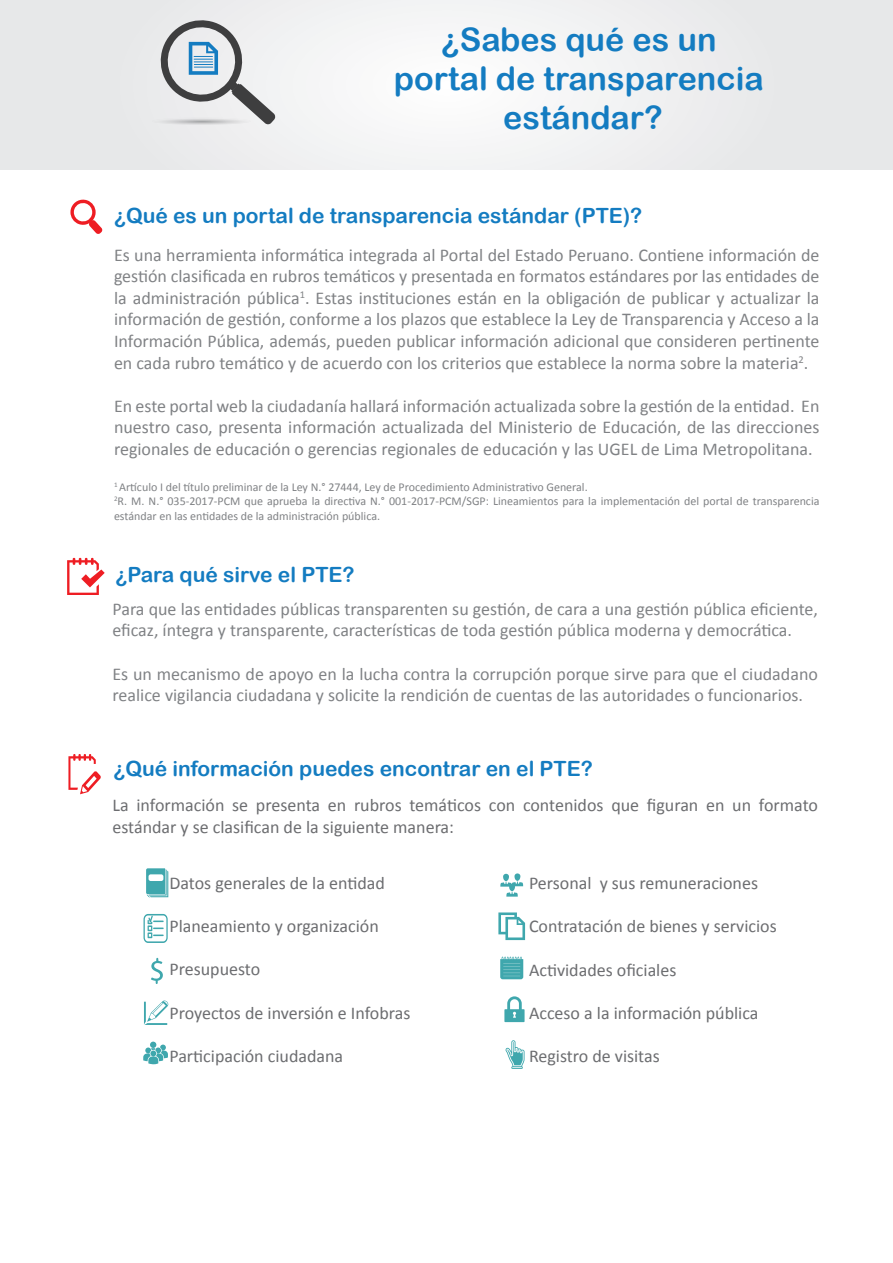
<style>
.page{position:relative;width:893px;height:1263px;background:#fff}
.page>*{position:absolute;margin:0;border:0;box-sizing:border-box;transform-origin:0 0}
.t1{font:32.4px/38.8px "Arial Rounded MT Bold";color:#147cc1;text-align:center}
.t2{font:21px "Arial Rounded MT Bold";color:#147cc1}
.t3{font:18px/21.6px "Calibri";color:#808285;text-align:justify}
.t4{font:18px/21.6px "Calibri";color:#6c6d70}
.t5{font:12px/14.4px "Calibri";color:#808285}
</style>
<div class="page">
<svg style="left:70px;top:199px;width:33px;height:35px"></svg>
<svg style="left:67px;top:558px;width:38px;height:37px"></svg>
<svg style="left:68px;top:754px;width:33px;height:40px"></svg>
<svg style="left:498px;top:912px;width:27px;height:28px"></svg>
<svg style="left:500px;top:873px;width:23px;height:24px"></svg>
<svg style="left:504px;top:996px;width:21px;height:26px"></svg>
<svg style="left:505px;top:1040px;width:20px;height:29px"></svg>
<svg style="left:500px;top:956px;width:23px;height:23px"></svg>
<svg style="left:146px;top:868px;width:22px;height:29px"></svg>
<svg style="left:144px;top:1000px;width:25px;height:25px"></svg>
<svg style="left:144px;top:914px;width:24px;height:29px"></svg>
<svg style="left:151px;top:958px;width:12px;height:26px"></svg>
<svg style="left:143px;top:1041px;width:25px;height:23px"></svg>
<div style="left:0;top:0;width:893px;height:170px;background:linear-gradient(to right,#eeeeef,#eeeff0)"></div>
<div style="left:152px;top:118px;width:99px;height:7px;background:#e6e6e7;border-radius:50%"></div>
<svg style="left:160px;top:20px;width:116px;height:105px"></svg>
<h1 class="t1" style="left:394px;top:19px;width:371px">¿Sabes qué es un portal de transparencia estándar?</h1>
<p class="t2" style="left:114px;top:203px;width:530px">¿Qué es un portal de transparencia estándar (PTE)?</p>
<p class="t3" style="left:114px;top:243px;width:707px">Es una herramienta informática integrada al Portal del Estado Peruano. Contiene información de gestión clasificada en rubros temáticos y presentada en formatos estándares por las entidades de la administración pública<sup>1</sup>. Estas instituciones están en la obligación de publicar y actualizar la información de gestión, conforme a los plazos que establece la Ley de Transparencia y Acceso a la Información Pública, además, pueden publicar información adicional que consideren pertinente en cada rubro temático y de acuerdo con los criterios que establece la norma sobre la materia<sup>2</sup>.</p>
<p class="t3" style="left:114px;top:395px;width:707px">En este portal web la ciudadanía hallará información actualizada sobre la gestión de la entidad. En nuestro caso, presenta información actualizada del Ministerio de Educación, de las direcciones regionales de educación o gerencias regionales de educación y las UGEL de Lima Metropolitana.</p>
<p class="t5" style="left:114px;top:479px;width:707px"><sup>1</sup> Artículo I del título preliminar de la Ley N.° 27444, Ley de Procedimiento Administrativo General.<br><sup>2</sup>R. M. N.° 035-2017-PCM que aprueba la directiva N.° 001-2017-PCM/SGP: Lineamientos para la implementación del portal de transparencia estándar en las entidades de la administración pública.</p>
<p class="t2" style="left:115px;top:562px;width:241px">¿Para qué sirve el PTE?</p>
<p class="t3" style="left:112px;top:597px;width:707px">Para que las entidades públicas transparenten su gestión, de cara a una gestión pública eficiente, eficaz, íntegra y transparente, características de toda gestión pública moderna y democrática.</p>
<p class="t3" style="left:112px;top:662px;width:707px">Es un mecanismo de apoyo en la lucha contra la corrupción porque sirve para que el ciudadano realice vigilancia ciudadana y solicite la rendición de cuentas de las autoridades o funcionarios.</p>
<p class="t2" style="left:113px;top:756px;width:481px">¿Qué información puedes encontrar en el PTE?</p>
<p class="t4" style="left:112px;top:794px;width:707px">La información se presenta en rubros temáticos con contenidos que figuran en un formato estándar y se clasifican de la siguiente manera:</p>
<p class="t4" style="left:169px;top:872px;width:217px">Datos generales de la entidad</p>
<p class="t4" style="left:169px;top:915px;width:211px">Planeamiento y organización</p>
<p class="t4" style="left:169px;top:958px;width:92px">Presupuesto</p>
<p class="t4" style="left:169px;top:1001px;width:243px">Proyectos de inversión e Infobras</p>
<p class="t4" style="left:169px;top:1044px;width:175px">Participación ciudadana</p>
<p class="t4" style="left:529px;top:872px;width:231px">Personal y sus remuneraciones</p>
<p class="t4" style="left:529px;top:915px;width:249px">Contratación de bienes y servicios</p>
<p class="t4" style="left:529px;top:958px;width:149px">Actividades oficiales</p>
<p class="t4" style="left:529px;top:1001px;width:231px">Acceso a la información pública</p>
<p class="t4" style="left:529px;top:1045px;width:132px">Registro de visitas</p>
</div>
